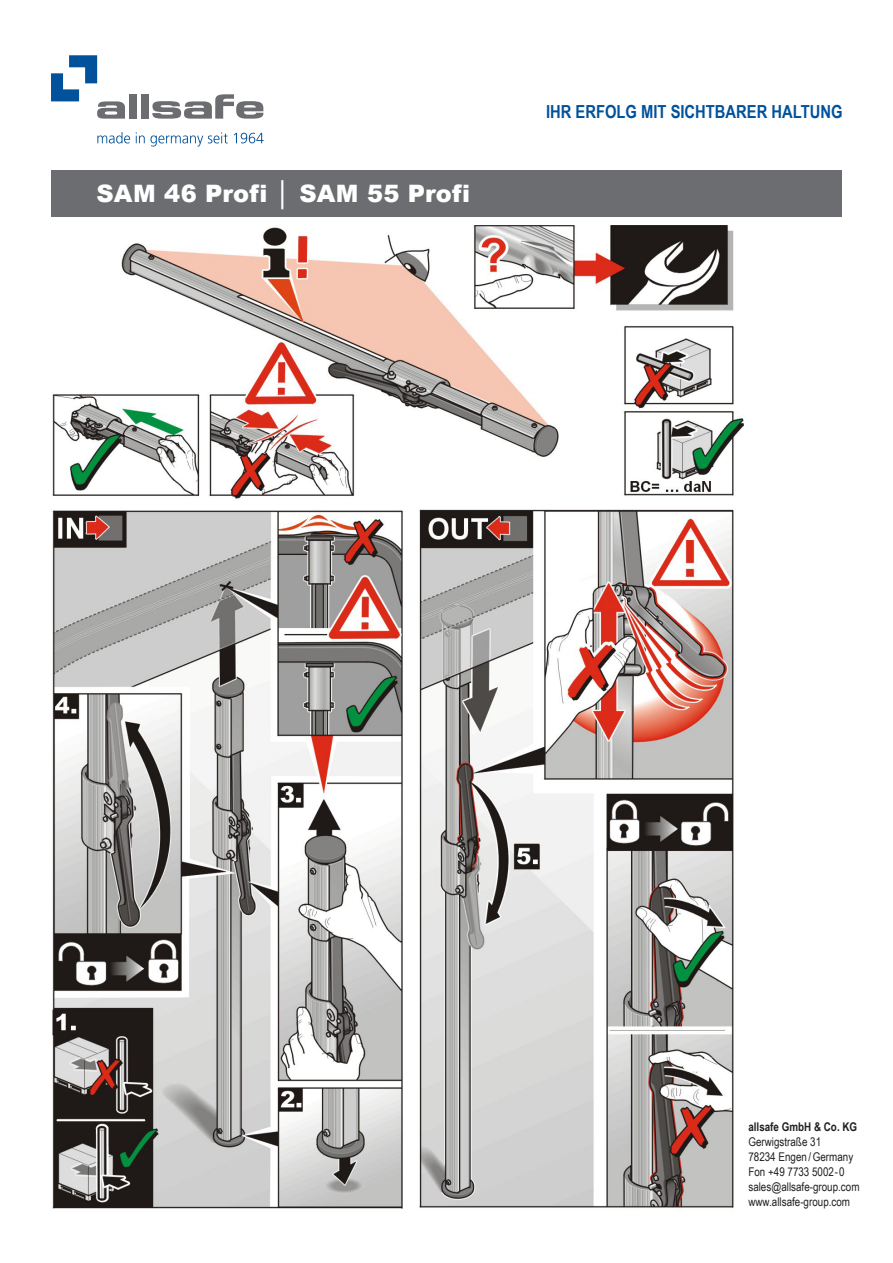
<style>
.page{position:relative;width:893px;height:1263px;background:#fff}
.page>*{position:absolute;margin:0;border:0;box-sizing:border-box;transform-origin:0 0}
.t1{font:900 24px "Arial";letter-spacing:.015em;color:#fff}
.t2{font:700 18px "Arial Narrow";color:#01519b}
.t3{font:12px "Arial Narrow";color:#231f20}
.t4{font:700 12px "Arial Narrow";color:#231f20}
</style>
<div class="page">
<img style="left:52px;top:225px;width:692px;height:984px">
<div style="left:51px;top:170px;width:791px;height:47px;background:#6c6d70"></div>
<div style="left:129px;top:95px;width:8px;height:24px;background:#6c6d70"></div>
<div style="left:141px;top:95px;width:8px;height:24px;background:#6c6d70"></div>
<svg style="left:152px;top:94px;width:111px;height:25px"></svg>
<svg style="left:51px;top:55px;width:74px;height:64px"></svg>
<svg style="left:97px;top:132px;width:33px;height:11px"></svg>
<svg style="left:136px;top:132px;width:92px;height:15px"></svg>
<svg style="left:234px;top:133px;width:30px;height:10px"></svg>
<p class="t1" style="left:97px;top:176px;width:375px">SAM 46 Profi │ SAM 55 Profi</p>
<p class="t2" style="left:546px;top:98px;width:298px">IHR ERFOLG MIT SICHTBARER HALTUNG</p>
<p class="t4" style="left:748px;top:1118px;width:110px">allsafe GmbH &amp; Co. KG</p>
<p class="t3" style="left:748px;top:1133px;width:74px">Gerwigstraße 31</p>
<p class="t3" style="left:748px;top:1148px;width:106px">78234 Engen /Germany</p>
<p class="t3" style="left:748px;top:1163px;width:98px">Fon +49 7733 5002-0</p>
<p class="t3" style="left:748px;top:1178px;width:113px">sales@allsafe-group.com</p>
<p class="t3" style="left:748px;top:1193px;width:103px">www.allsafe-group.com</p>
</div>
